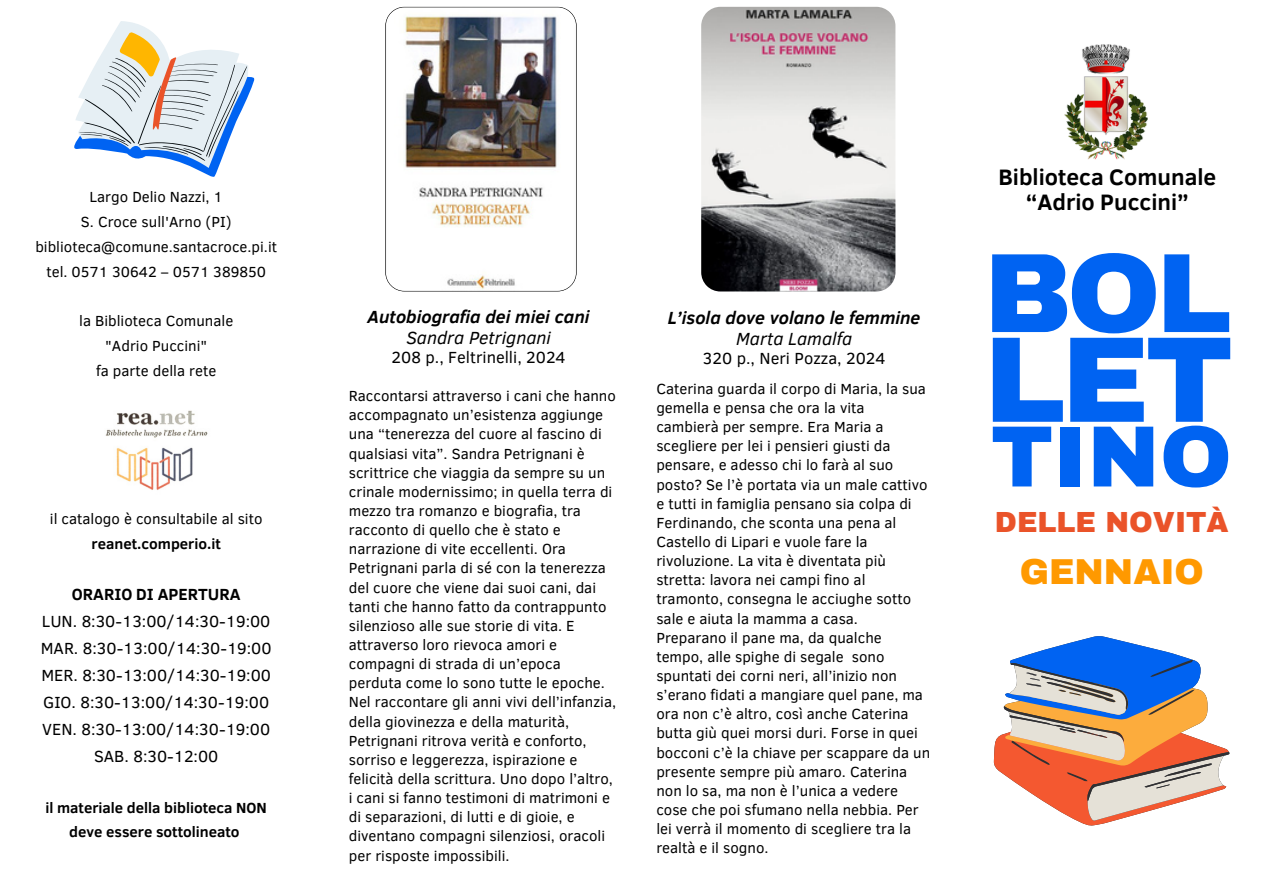
<style>
.page{position:relative;width:1263px;height:894px;background:#fff}
.page>*{position:absolute;margin:0;border:0;box-sizing:border-box;transform-origin:0 0}
.t1{font:900 121.95px "Archivo";color:#0063f2}
.t2{font:900 112.8px "Archivo";color:#0063f2}
.t3{font:900 86.85px "Archivo";color:#0063f2}
.t4{font:900 35.25px "Archivo";color:#f90}
.t5{font:900 28.5px "Archivo";color:#ea5329}
.t6{font:700 22.95px/24.8px "Clear Sans";color:#000;text-align:center}
.t7{font:italic 700 18px "Clear Sans";color:#000}
.t8{font:italic 18px "Clear Sans";color:#000}
.t9{font:16.5px/27px "Clear Sans";color:#000;text-align:center}
.t10{font:15px/19.2px "Clear Sans";color:#000}
.t11{font:700 15px "Clear Sans";color:#000}
.s1{font-weight:700}
</style>
<div class="page">
<img style="left:701px;top:7px;width:194px;height:284px">
<img style="left:385px;top:7px;width:192px;height:284px;border-radius:19px">
<div style="left:385px;top:7px;width:192px;height:284px;border:1px solid #000;border-radius:19px"></div>
<img style="left:105px;top:410px;width:103px;height:80px">
<svg style="left:994px;top:636px;width:236px;height:189px"></svg>
<svg style="left:74px;top:21px;width:181px;height:156px"></svg>
<img style="left:1064px;top:44px;width:84px;height:116px">
<p class="t10" style="left:90px;top:187px;width:135px">Largo Delio Nazzi, 1</p>
<p class="t10" style="left:35px;top:209px;width:243px;line-height:24.8px;text-align:center">S. Croce sull'Arno (PI) biblioteca@comune.santacroce.pi.it</p>
<p class="t10" style="left:46px;top:261px;width:221px">tel. 0571 30642 – 0571 389850</p>
<p class="t10" style="left:79px;top:310px;width:156px">la Biblioteca Comunale</p>
<p class="t10" style="left:105px;top:335px;width:104px">"Adrio Puccini"</p>
<p class="t10" style="left:96px;top:360px;width:122px">fa parte della rete</p>
<h6 class="t10" style="left:50px;top:506px;width:214px;line-height:24.8px;text-align:center">il catalogo è consultabile al sito <span class="s1">reanet.comperio.it</span></h6>
<p class="t9" style="left:41px;top:579px;width:232px"><span class="s1">ORARIO DI APERTURA<br></span>LUN. 8:30-13:00/14:30-19:00<br>MAR. 8:30-13:00/14:30-19:00<br>MER. 8:30-13:00/14:30-19:00<br>GIO. 8:30-13:00/14:30-19:00<br>VEN. 8:30-13:00/14:30-19:00<br>SAB. 8:30-12:00</p>
<p class="t11" style="left:46px;top:796px;width:223px">il materiale della biblioteca NON</p>
<p class="t11" style="left:69px;top:821px;width:172px">deve essere sottolineato</p>
<p class="t7" style="left:368px;top:303px;width:223px">Autobiografia dei miei cani</p>
<p class="t8" style="left:406px;top:324px;width:146px">Sandra Petrignani</p>
<h5 class="t9" style="left:392px;top:343px;width:176px">208 p., Feltrinelli, 2024</h5>
<h1 class="t10" style="left:349px;top:385px;width:269px">Raccontarsi attraverso i cani che hanno accompagnato un’esistenza aggiunge una “tenerezza del cuore al fascino di qualsiasi vita”. Sandra Petrignani è scrittrice che viaggia da sempre su un crinale modernissimo; in quella terra di mezzo tra romanzo e biografia, tra racconto di quello che è stato e narrazione di vite eccellenti. Ora Petrignani parla di sé con la tenerezza del cuore che viene dai suoi cani, dai tanti che hanno fatto da contrappunto silenzioso alle sue storie di vita. E attraverso loro rievoca amori e compagni di strada di un’epoca perduta come lo sono tutte le epoche.</h1>
<h1 class="t10" style="left:349px;top:691px;width:269px">Nel raccontare gli anni vivi dell’infanzia, della giovinezza e della maturità, Petrignani ritrova verità e conforto, sorriso e leggerezza, ispirazione e felicità della scrittura. Uno dopo l’altro, i cani si fanno testimoni di matrimoni e di separazioni, di lutti e di gioie, e diventano compagni silenziosi, oracoli per risposte impossibili.</h1>
<p class="t7" style="left:668px;top:304px;width:254px">L’isola dove volano le femmine</p>
<p class="t8" style="left:736px;top:325px;width:117px">Marta Lamalfa</p>
<p class="t9" style="left:703px;top:344px;width:184px">320 p., Neri Pozza, 2024</p>
<p class="t10" style="left:656px;top:378px;width:275px">Caterina guarda il corpo di Maria, la sua gemella e pensa che ora la vita cambierà per sempre. Era Maria a scegliere per lei i pensieri giusti da pensare, e adesso chi lo farà al suo posto? Se l’è portata via un male cattivo e tutti in famiglia pensano sia colpa di Ferdinando, che sconta una pena al Castello di Lipari e vuole fare la rivoluzione. La vita è diventata più stretta: lavora nei campi fino al tramonto, consegna le acciughe sotto sale e aiuta la mamma a casa.<br>Preparano il pane ma, da qualche tempo, alle spighe di segale sono spuntati dei corni neri, all’inizio non s’erano fidati a mangiare quel pane, ma ora non c’è altro, così anche Caterina butta giù quei morsi duri. Forse in quei bocconi c’è la chiave per scappare da un presente sempre più amaro. Caterina non lo sa, ma non è l’unica a vedere cose che poi sfumano nella nebbia. Per lei verrà il momento di scegliere tra la realtà e il sogno.</p>
<p class="t6" style="left:998px;top:164px;width:219px">Biblioteca Comunale “Adrio Puccini”</p>
<p class="t2" style="left:984px;top:233px;width:249px">BOL</p>
<p class="t1" style="left:984px;top:314px;width:251px">LET</p>
<p class="t3" style="left:991px;top:410px;width:243px">TINO</p>
<p class="t5" style="left:995px;top:506px;width:235px">DELLE NOVITÀ</p>
<p class="t4" style="left:1020px;top:553px;width:186px">GENNAIO</p>
</div>
